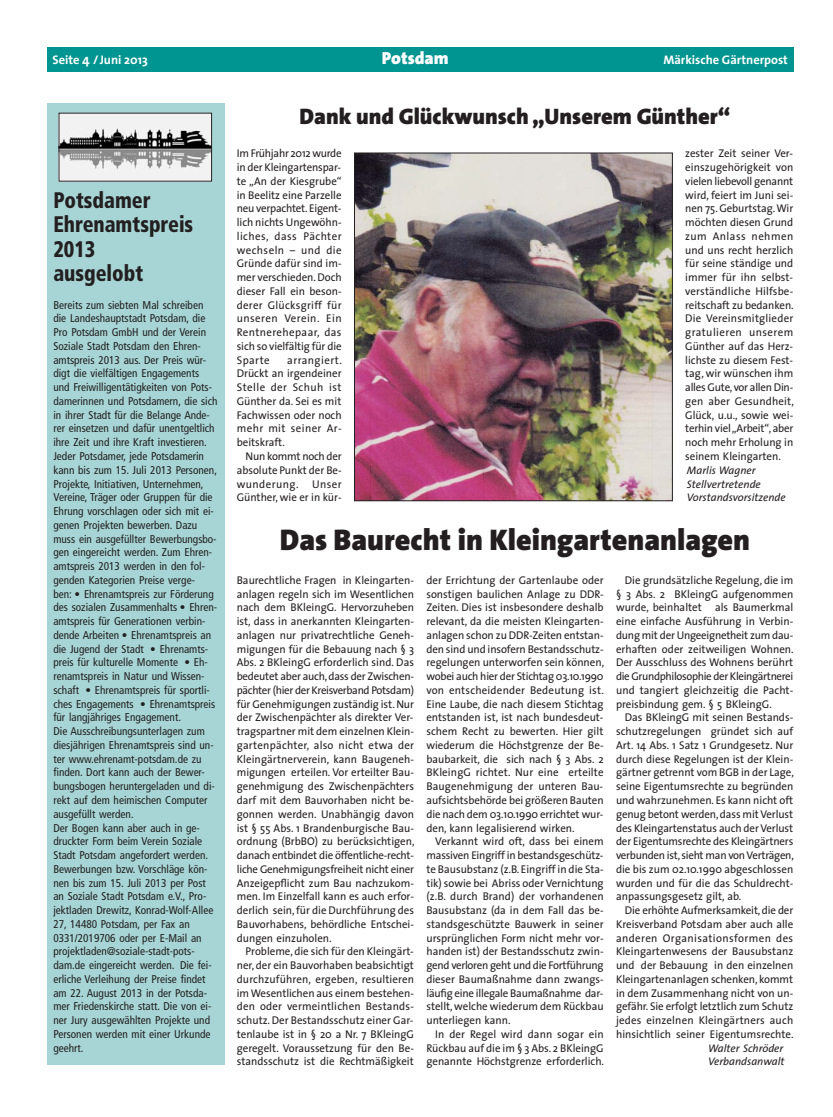
<style>
.page{position:relative;width:833px;height:1117px;background:#fff}
.page>*{position:absolute;margin:0;border:0;box-sizing:border-box;transform-origin:0 0}
.t1{font:900 30px "The Sans";color:#231f20}
.t2{font:900 condensed 22.5px/24.4px "Frutiger";color:#231f20;scale:.9 1}
.t3{font:900 22.5px "The Sans";color:#231f20}
.t4{font:900 17.5px "The Sans";color:#fff}
.t5{font:700 12.5px "The Sans";color:#fff}
.t6{font:11.25px/13.8px "The Sans";color:#231f20;text-align:justify}
.t7{font:condensed 11.25px/13.8px "Frutiger";color:#231f20}
.t8{font:italic 11px/13.8px "The Sans";color:#231f20}
.s1{font-size:13.75px}
</style>
<div class="page">
<div style="left:47px;top:47px;width:746px;height:24px;background:#009590"></div>
<div style="left:47px;top:103px;width:177px;height:960px;background:#a7d5d5"></div>
<img style="left:356px;top:155px;width:315px;height:344px">
<div style="left:354px;top:153px;width:319px;height:348px;border:1px solid #231f20"></div>
<img style="left:61px;top:115px;width:149px;height:64px">
<p class="t5" style="left:52px;top:55px;width:97px">Seite <span class="s1">4</span> /Juni 2013</p>
<h3 class="t4" style="left:382px;top:49px;width:68px">Potsdam</h3>
<p class="t5" style="left:663px;top:55px;width:126px">Märkische Gärtnerpost</p>
<h2 class="t2" style="left:53px;top:189px;width:157px">Potsdamer<br>Ehrenamtspreis<br>2013<br>ausgelobt</h2>
<p class="t7" style="left:53px;top:299px;width:166px">Bereits zum siebten Mal schreiben die Landeshauptstadt Potsdam, die Pro Potsdam GmbH und der Verein Soziale Stadt Potsdam den Ehren&shy;amtspreis 2013 aus. Der Preis wür&shy;digt die vielfältigen Engagements und Freiwilligentätigkeiten von Pots&shy;damerinnen und Potsdamern, die sich in ihrer Stadt für die Belange Ande&shy;rer einsetzen und dafür unentgeltlich ihre Zeit und ihre Kraft investieren.<br>Jeder Potsdamer, jede Potsdamerin kann bis zum 15. Juli 2013 Personen, Projekte, Initiativen, Unternehmen, Vereine, Träger oder Gruppen für die Ehrung vorschlagen oder sich mit ei&shy;genen Projekten bewerben. Dazu muss ein ausgefüllter Bewerbungsbo&shy;gen eingereicht werden. Zum Ehren&shy;amtspreis 2013 werden in den fol&shy;genden Kategorien Preise verge-<br>ben: • Ehrenamtspreis zur Förderung des sozialen Zusammenhalts • Ehren&shy;amtspreis für Generationen verbin&shy;dende Arbeiten • Ehrenamtspreis an die Jugend der Stadt • Ehrenamts&shy;preis für kulturelle Momente • Eh&shy;renamtspreis in Natur und Wissen&shy;schaft • Ehrenamtspreis für sportli&shy;ches Engagements • Ehrenamtspreis für langjähriges Engagement.<br>Die Ausschreibungsunterlagen zum diesjährigen Ehrenamtspreis sind un&shy;ter www.ehrenamt-potsdam.de zu finden. Dort kann auch der Bewer&shy;bungsbogen heruntergeladen und di&shy;rekt auf dem heimischen Computer ausgefüllt werden.<br>Der Bogen kann aber auch in ge&shy;druckter Form beim Verein Soziale Stadt Potsdam angefordert werden.<br>Bewerbungen bzw. Vorschläge kön&shy;nen bis zum 15. Juli 2013 per Post an Soziale Stadt Potsdam e.V., Pro&shy;jektladen Drewitz, Konrad-Wolf-Allee 27, 14480 Potsdam, per Fax an 0331/2019706 oder per E-Mail an projektladen@soziale-stadt-pots&shy;dam.de eingereicht werden. Die fei&shy;erliche Verleihung der Preise findet am 22. August 2013 in der Potsda&shy;mer Friedenskirche statt. Die von ei&shy;ner Jury ausgewählten Projekte und Personen werden mit einer Urkunde geehrt.</p>
<h2 class="t3" style="left:299px;top:104px;width:432px">Dank und Glückwunsch „Unserem Günther“</h2>
<p class="t6" style="left:237px;top:148px;width:106px">Im Frühjahr 2012 wurde in der Kleingartenspar&shy;te „An der Kiesgrube“ in Beelitz eine Parzelle neu verpachtet. Eigent&shy;lich nichts Ungewöhn&shy;liches, dass Pächter wechseln – und die Gründe dafür sind im&shy;mer verschieden. Doch dieser Fall ein beson&shy;derer Glücksgriff für unseren Verein. Ein Rentnerehepaar, das sich so vielfältig für die Sparte</p>
<p class="t6" style="left:685px;top:148px;width:110px">zester Zeit seiner Ver&shy;einszugehörigkeit von vielen liebevoll genannt wird, feiert im Juni sei&shy;nen 75. Geburtstag. Wir möchten diesen Grund zum Anlass nehmen und uns recht herzlich für seine ständige und immer für ihn selbst&shy;verständliche Hilfsbe&shy;reitschaft zu bedanken.<br>Die Vereinsmitglieder gratulieren unserem Günther auf das Herz&shy;lichste zu diesem Fest&shy;tag, wir wünschen ihm alles Gute, vor allen Din&shy;gen aber Gesundheit, Glück, u.u., sowie wei&shy;terhin viel „Arbeit“, aber noch mehr Erholung in seinem Kleingarten.</p>
<p class="t8" style="left:687px;top:464px;width:100px">Marlis Wagner<br>Stellvertretende<br>Vorstandsvorsitzende</p>
<p class="t6" style="left:237px;top:354px;width:107px;text-indent:51px">arrangiert.<br>Drückt an irgendeiner Stelle der Schuh ist Günther da. Sei es mit Fachwissen oder noch mehr mit seiner Ar&shy;beitskraft.</p>
<p class="t6" style="left:237px;top:450px;width:106px;text-indent:9px">Nun kommt noch der absolute Punkt der Be&shy;wunderung. Unser Günther, wie er in kür-</p>
<h1 class="t1" style="left:280px;top:524px;width:472px">Das Baurecht in Kleingartenanlagen</h1>
<p class="t6" style="left:237px;top:574px;width:179px">Baurechtliche Fragen in Kleingarten&shy;anlagen regeln sich im Wesentlichen nach dem BKleingG. Hervorzuheben ist, dass in anerkannten Kleingarten&shy;anlagen nur privatrechtliche Geneh&shy;migungen für die Bebauung nach § 3<br>Abs. 2 BKleingG erforderlich sind. Das bedeutet aber auch, dass der Zwischen&shy;pächter (hier der Kreisverband Potsdam) für Genehmigungen zuständig ist. Nur der Zwischenpächter als direkter Ver&shy;tragspartner mit dem einzelnen Klein&shy;gartenpächter, also nicht etwa der Kleingärtnerverein, kann Baugeneh&shy;migungen erteilen. Vor erteilter Bau&shy;genehmigung des Zwischenpächters darf mit dem Bauvorhaben nicht be&shy;gonnen werden. Unabhängig davon ist § 55 Abs. 1 Brandenburgische Bau&shy;ordnung (BrbBO) zu berücksichtigen, danach entbindet die öffentliche-recht&shy;liche Genehmigungsfreiheit nicht einer Anzeigepflicht zum Bau nachzukom&shy;men. Im Einzelfall kann es auch erfor&shy;derlich sein, für die Durchführung des Bauvorhabens, behördliche Entschei&shy;dungen einzuholen.</p>
<p class="t6" style="left:237px;top:945px;width:179px;text-indent:9px">Probleme, die sich für den Kleingärt&shy;ner, der ein Bauvorhaben beabsichtigt durchzuführen, ergeben, resultieren im Wesentlichen aus einem bestehen&shy;den oder vermeintlichen Bestands&shy;schutz. Der Bestandsschutz einer Gar&shy;tenlaube ist in § 20 a Nr. 7 BKleingG geregelt. Voraussetzung für den Be&shy;standsschutz ist die Rechtmäßigkeit</p>
<p class="t6" style="left:426px;top:574px;width:179px">der Errichtung der Gartenlaube oder sonstigen baulichen Anlage zu DDR-Zeiten. Dies ist insbesondere deshalb relevant, da die meisten Kleingarten&shy;anlagen schon zu DDR-Zeiten entstan&shy;den sind und insofern Bestandsschutz&shy;regelungen unterworfen sein können, wobei auch hier der Stichtag 03.10.1990 von entscheidender Bedeutung ist.<br>Eine Laube, die nach diesem Stichtag entstanden ist, ist nach bundesdeut&shy;schem Recht zu bewerten. Hier gilt wiederum die Höchstgrenze der Be&shy;baubarkeit, die sich nach § 3 Abs. 2<br>BKleingG richtet. Nur eine erteilte Baugenehmigung der unteren Bau&shy;aufsichtsbehörde bei größeren Bauten die nach dem 03.10.1990 errichtet wur&shy;den, kann legalisierend wirken.</p>
<p class="t6" style="left:426px;top:835px;width:179px;text-indent:9px">Verkannt wird oft, dass bei einem massiven Eingriff in bestandsgeschütz&shy;te Bausubstanz (z.B. Eingriff in die Sta&shy;tik) sowie bei Abriss oder Vernichtung (z.B. durch Brand) der vorhandenen Bausubstanz (da in dem Fall das be&shy;standsgeschützte Bauwerk in seiner ursprünglichen Form nicht mehr vor&shy;handen ist) der Bestandsschutz zwin&shy;gend verloren geht und die Fortführung dieser Baumaßnahme dann zwangs&shy;läufig eine illegale Baumaßnahme dar&shy;stellt, welche wiederum dem Rückbau unterliegen kann.</p>
<p class="t6" style="left:426px;top:1028px;width:179px;text-indent:9px">In der Regel wird dann sogar ein Rückbau auf die im § 3 Abs. 2 BKleingG genannte Höchstgrenze erforderlich.</p>
<p class="t6" style="left:616px;top:574px;width:179px;text-indent:9px">Die grundsätzliche Regelung, die im § 3 Abs. 2 BKleingG aufgenommen wurde, beinhaltet als Baumerkmal eine einfache Ausführung in Verbin&shy;dung mit der Ungeeignetheit zum dau&shy;erhaften oder zeitweiligen Wohnen.<br>Der Ausschluss des Wohnens berührt die Grundphilosophie der Kleingärtnerei und tangiert gleichzeitig die Pacht&shy;preisbindung gem. § 5 BKleingG.</p>
<p class="t6" style="left:616px;top:711px;width:179px;text-indent:9px">Das BKleingG mit seinen Bestands&shy;schutzregelungen gründet sich auf Art. 14 Abs. 1 Satz 1 Grundgesetz. Nur durch diese Regelungen ist der Klein&shy;gärtner getrennt vom BGB in der Lage, seine Eigentumsrechte zu begründen und wahrzunehmen. Es kann nicht oft genug betont werden, dass mit Verlust des Kleingartenstatus auch der Verlust der Eigentumsrechte des Kleingärtners verbunden ist, sieht man von Verträgen, die bis zum 02.10.1990 abgeschlossen wurden und für die das Schuldrecht&shy;anpassungsgesetz gilt, ab.</p>
<p class="t6" style="left:616px;top:904px;width:179px;text-indent:9px">Die erhöhte Aufmerksamkeit, die der Kreisverband Potsdam aber auch alle anderen Organisationsformen des Kleingartenwesens der Bausubstanz und der Bebauung in den einzelnen Kleingartenanlagen schenken, kommt in dem Zusammenhang nicht von un&shy;gefähr. Sie erfolgt letztlich zum Schutz jedes einzelnen Kleingärtners auch hinsichtlich seiner Eigentumsrechte.</p>
<p class="t8" style="left:708px;top:1041px;width:78px">Walter Schröder<br>Verbandsanwalt</p>
</div>
